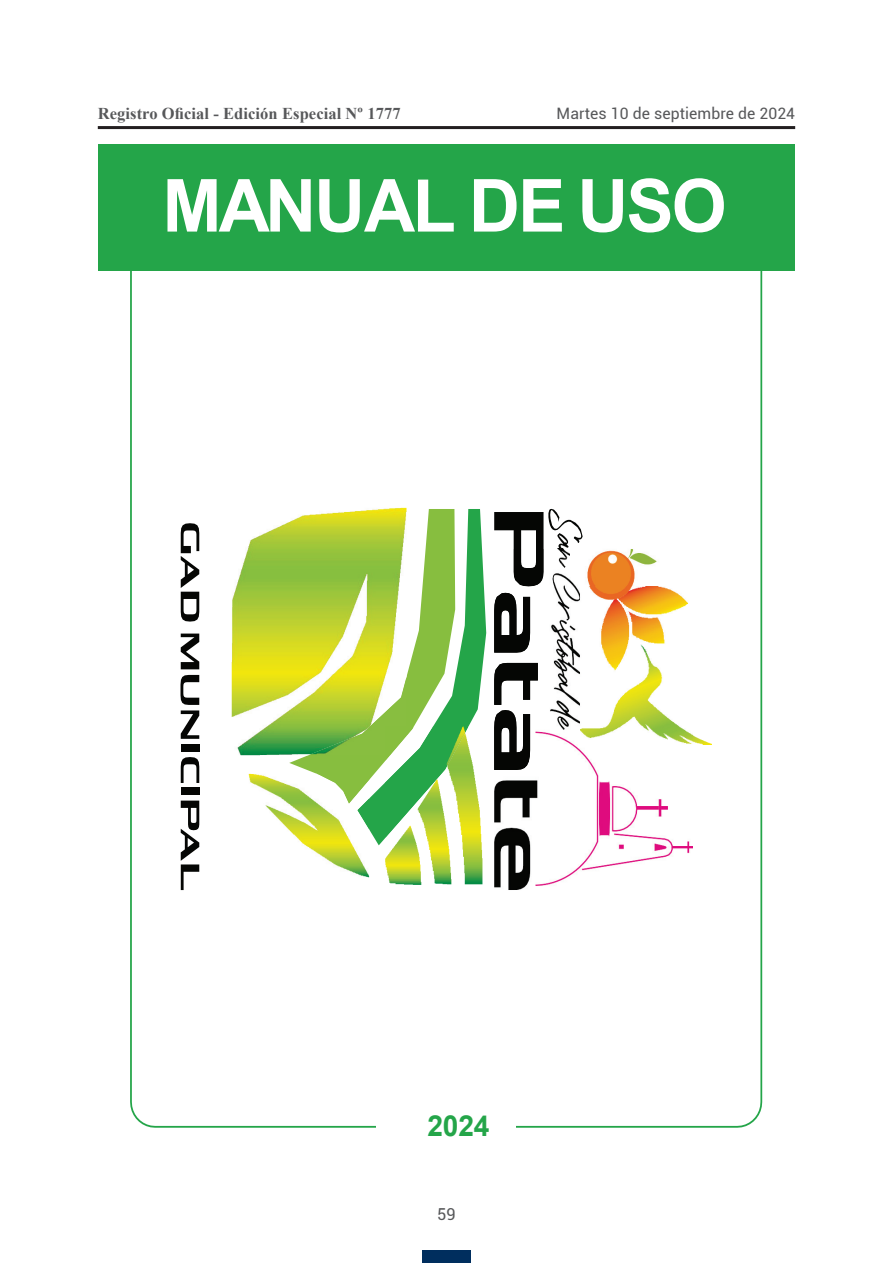
<style>
.page{position:relative;width:893px;height:1263px;background:#fff}
.page>*{position:absolute;margin:0;border:0;box-sizing:border-box;transform-origin:0 0}
.t1{font:700 73.2px "Arial";letter-spacing:-.03em;color:#fff}
.t2{font:700 28.95px "Arial";color:#24a549}
.t3{font:700 16.5px "Times New Roman";letter-spacing:.005em;color:#57585a}
.t4{font:16.5px "Roboto";color:#57585a}
.t5{font:15.75px "Roboto";letter-spacing:.005em;color:#57585a}
</style>
<div class="page">
<hr style="left:98px;top:126px;width:697px;height:3px;background:#231f20">
<div style="left:422px;top:1250px;width:49px;height:13px;background:#002e5e"></div>
<svg style="left:130px;top:271px;width:633px;height:857px"></svg>
<div style="left:98px;top:145px;width:696px;height:126px;background:#24a549"></div>
<img style="left:693px;top:586px;width:19px;height:158px">
<img style="left:494px;top:549px;width:199px;height:341px">
<img style="left:494px;top:710px;width:36px;height:60px">
<img style="left:494px;top:593px;width:36px;height:60px">
<img style="left:494px;top:663px;width:44px;height:42px">
<svg style="left:494px;top:509px;width:89px;height:77px"></svg>
<img style="left:557px;top:534px;width:13px;height:33px">
<svg style="left:181px;top:801px;width:18px;height:89px"></svg>
<svg style="left:181px;top:757px;width:18px;height:26px"></svg>
<svg style="left:180px;top:675px;width:19px;height:64px"></svg>
<svg style="left:181px;top:633px;width:18px;height:36px"></svg>
<svg style="left:181px;top:523px;width:18px;height:99px"></svg>
<div style="left:181px;top:787px;width:18px;height:8px;background:#050604"></div>
<div style="left:181px;top:745px;width:18px;height:7px;background:#050604"></div>
<svg style="left:289px;top:755px;width:68px;height:19px"></svg>
<img style="left:232px;top:508px;width:174px;height:247px">
<img style="left:308px;top:677px;width:49px;height:78px">
<svg style="left:357px;top:509px;width:129px;height:336px"></svg>
<img style="left:385px;top:727px;width:97px;height:158px">
<img style="left:385px;top:727px;width:83px;height:111px">
<img style="left:249px;top:774px;width:120px;height:103px">
<img style="left:317px;top:774px;width:52px;height:29px">
<img style="left:357px;top:798px;width:12px;height:31px">
<div style="left:376px;top:1101px;width:140px;height:52px;background:#fff"></div>
<p class="t3" style="left:98px;top:102px;width:304px">Registro Oficial - Edición Especial Nº 1777</p>
<p class="t5" style="left:557px;top:102px;width:240px">Martes 10 de septiembre de 2024</p>
<h1 class="t1" style="left:162px;top:154px;width:566px">MANUAL DE USO</h1>
<h2 class="t2" style="left:427px;top:1105px;width:64px">2024</h2>
<p class="t4" style="left:437px;top:1203px;width:20px">59</p>
</div>
